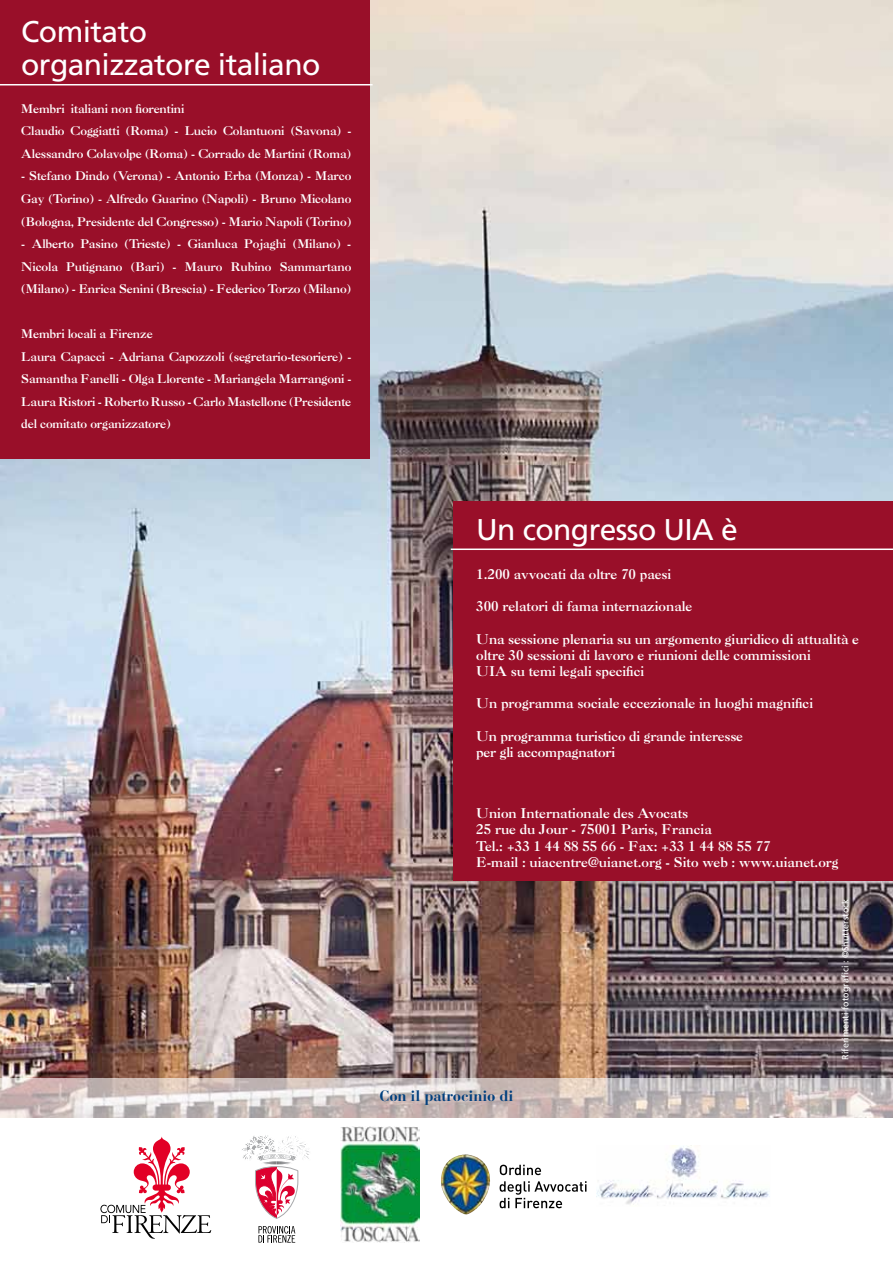
<style>
.page{position:relative;width:893px;height:1263px;background:#fff}
.page>*{position:absolute;margin:0;border:0;box-sizing:border-box;transform-origin:0 0}
.t1{font:30px/33px "Frutiger";letter-spacing:-.02em;color:#fff}
.t2{font:700 15px "Bauer Bodoni";letter-spacing:-.01em;color:#003f7d}
.t3{font:13.5px/16.2px "Caslon Three";color:#fff}
.t4{font:12px/22.5px "Caslon Three";letter-spacing:-.01em;color:#fff}
.t5{font:9px "Frutiger";color:#fff}
</style>
<div class="page">
<img style="left:0;top:0;width:893px;height:1078px">
<svg style="left:0;top:1078px;width:893px;height:40px;background:#cdc2bf"></svg>
<img style="left:597px;top:1146px;width:173px;height:59px">
<svg style="left:100px;top:1136px;width:111px;height:103px"></svg>
<svg style="left:258px;top:1226px;width:37px;height:16px"></svg>
<svg style="left:242px;top:1135px;width:68px;height:84px"></svg>
<img style="left:340px;top:1127px;width:79px;height:115px">
<img style="left:441px;top:1154px;width:49px;height:60px">
<svg style="left:500px;top:1165px;width:41px;height:10px"></svg>
<svg style="left:500px;top:1181px;width:87px;height:27px"></svg>
<div style="left:454px;top:501px;width:439px;height:379px;background:#990f29"></div>
<hr style="left:451px;top:548px;width:442px;height:2px;background:#fff">
<div style="left:0;top:0;width:370px;height:458px;background:#990f29"></div>
<hr style="left:0;top:84px;width:373px;height:1px;background:#fff">
<h1 class="t1" style="left:21px;top:15px;width:301px">Comitato organizzatore italiano</h1>
<p class="t4" style="left:21px;top:97px;width:332px">Membri italiani non fiorentini<br>Claudio Coggiatti (Roma) - Lucio Colantuoni (Savona) -<br>Alessandro Colavolpe (Roma) - Corrado de Martini (Roma)</p>
<p class="t4" style="left:21px;top:165px;width:332px;text-align:justify">- Stefano Dindo (Verona) - Antonio Erba (Monza) - Marco Gay (Torino) - Alfredo Guarino (Napoli) - Bruno Micolano (Bologna, Presidente del Congresso) - Mario Napoli (Torino)</p>
<p class="t4" style="left:21px;top:232px;width:332px;text-align:justify">- Alberto Pasino (Trieste) - Gianluca Pojaghi (Milano) - Nicola Putignano (Bari) - Mauro Rubino Sammartano (Milano) - Enrica Senini (Brescia) - Federico Torzo (Milano)</p>
<p class="t4" style="left:21px;top:322px;width:332px">Membri locali a Firenze<br>Laura Capacci - Adriana Capozzoli (segretario-tesoriere) - Samantha Fanelli - Olga Llorente - Mariangela Marrangoni - Laura Ristori - Roberto Russo - Carlo Mastellone (Presidente del comitato organizzatore)</p>
<h1 class="t1" style="left:476px;top:513px;width:263px">Un congresso UIA è</h1>
<p class="t3" style="left:476px;top:565px;width:197px">1.200 avvocati da oltre 70 paesi</p>
<p class="t3" style="left:476px;top:598px;width:218px">300 relatori di fama internazionale</p>
<p class="t3" style="left:476px;top:630px;width:384px">Una sessione plenaria su un argomento giuridico di attualità e oltre 30 sessioni di lavoro e riunioni delle commissioni<br>UIA su temi legali specifici</p>
<p class="t3" style="left:476px;top:695px;width:338px">Un programma sociale eccezionale in luoghi magnifici</p>
<p class="t3" style="left:476px;top:727px;width:268px">Un programma turistico di grande interesse per gli accompagnatori</p>
<p class="t3" style="left:476px;top:805px;width:364px">Union Internationale des Avocats<br>25 rue du Jour - 75001 Paris, Francia<br>Tel.: +33 1 44 88 55 66 - Fax: +33 1 44 88 55 77<br>E-mail : uiacentre@uianet.org - Sito web : www.uianet.org</p>
<p class="t2" style="left:380px;top:1087px;width:135px">Con il patrocinio di</p>
<p class="t5" style="left:840px;top:1060px;width:163px;rotate:-90deg">Riferimenti fotografici : ©Shutterstock</p>
</div>
